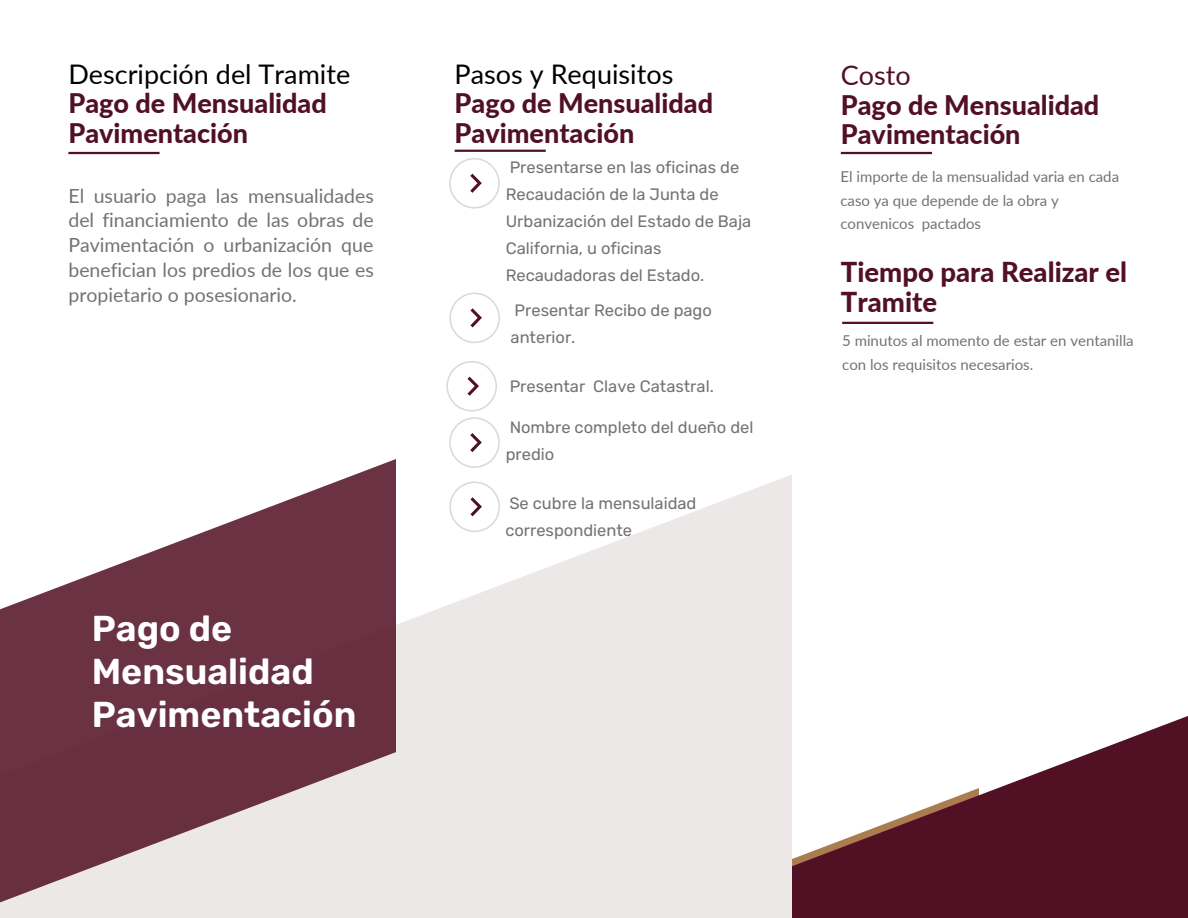
<style>
.page{position:relative;width:1188px;height:918px;background:#fff}
.page>*{position:absolute;margin:0;border:0;box-sizing:border-box;transform-origin:0 0}
.t1{font:600 36px/42.8px "Rubik";color:#fff}
.t2{font:800 27.45px/29.7px "Lato";color:#511024}
.t3{font:800 27px/29.2px "Lato";color:#511024}
.t4{font:27px "Lato";color:#000}
.t5{font:27px "Lato";color:#511024}
.t6{font:19.5px/24.8px "Lato";color:#737373;text-align:justify}
.t7{font:16.5px/27px "Rubik";color:#737373}
.t8{font:15px/23.7px "Lato";color:#737373}
</style>
<div class="page">
<div style="left:0;top:474px;width:792px;height:444px;background:linear-gradient(to bottom,#f7f5f5,#e9e3e3)"></div>
<svg style="left:792px;top:716px;width:396px;height:202px;fill:#511024"></svg>
<svg style="left:0;top:459px;width:396px;height:443px;fill:#6a3243"></svg>
<hr style="left:841px;top:152px;width:91px;height:2px;background:#511024">
<hr style="left:68px;top:152px;width:92px;height:2px;background:#511024">
<svg style="left:857px;top:321px;width:30px;height:1px"></svg>
<svg style="left:449px;top:293px;width:51px;height:50px"></svg>
<hr style="left:455px;top:150px;width:91px;height:2px;background:#511024">
<svg style="left:446px;top:361px;width:54px;height:107px"></svg>
<svg style="left:449px;top:158px;width:51px;height:51px"></svg>
<svg style="left:449px;top:482px;width:51px;height:50px"></svg>
<hr style="left:842px;top:322px;width:91px;height:2px;background:#511024">
<p class="t4" style="left:68px;top:58px;width:283px">Descripción del Tramite</p>
<p class="t3" style="left:68px;top:88px;width:260px">Pago de Mensualidad<br>Pavimentación</p>
<p class="t6" style="left:68px;top:183px;width:307px">El usuario paga las mensualidades del financiamiento de las obras de Pavimentación o urbanización que benefician los predios de los que es propietario o posesionario.</p>
<p class="t1" style="left:92px;top:608px;width:266px">Pago de<br>Mensualidad<br>Pavimentación</p>
<p class="t4" style="left:455px;top:58px;width:220px">Pasos y Requisitos</p>
<p class="t3" style="left:455px;top:88px;width:260px">Pago de Mensualidad<br>Pavimentación</p>
<p class="t7" style="left:506px;top:154px;width:247px">Presentarse en las oficinas de<br>Recaudación de la Junta de<br>Urbanización del Estado de Baja<br>California, u oficinas<br>Recaudadoras del Estado.</p>
<p class="t7" style="left:511px;top:297px;width:203px">Presentar Recibo de pago anterior.</p>
<p class="t7" style="left:510px;top:373px;width:206px">Presentar Clave Catastral.</p>
<p class="t7" style="left:506px;top:414px;width:249px">Nombre completo del dueño del predio</p>
<p class="t7" style="left:505px;top:490px;width:193px">Se cubre la mensulaidad correspondiente</p>
<p class="t5" style="left:841px;top:59px;width:72px">Costo</p>
<p class="t3" style="left:841px;top:89px;width:260px">Pago de Mensualidad<br>Pavimentación</p>
<p class="t8" style="left:840px;top:164px;width:280px">El importe de la mensualidad varia en cada caso ya que depende de la obra y convenicos pactados</p>
<p class="t2" style="left:841px;top:256px;width:288px">Tiempo para Realizar el<br>Tramite</p>
<p class="t8" style="left:842px;top:328px;width:293px">5 minutos al momento de estar en ventanilla con los requisitos necesarios.</p>
</div>
